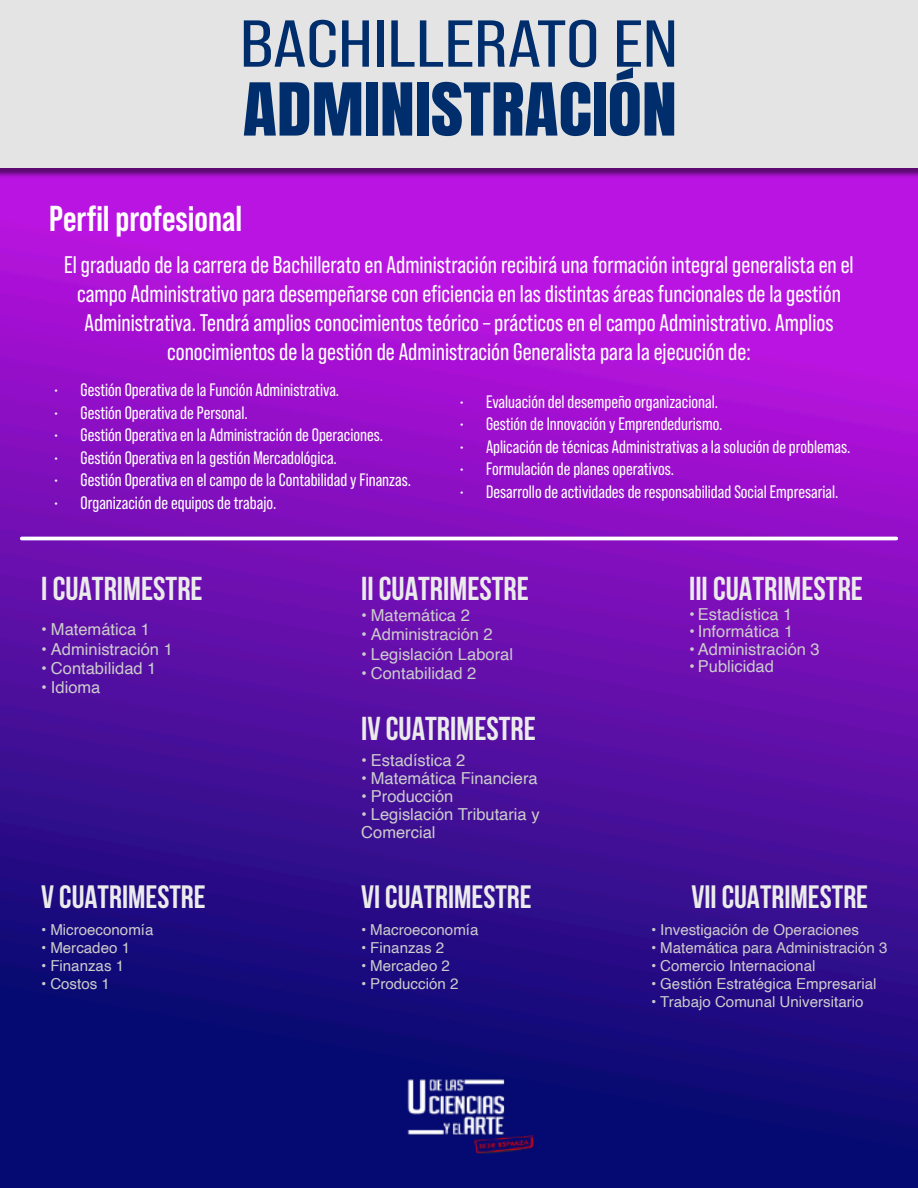
<style>
.page{position:relative;width:918px;height:1188px;background:#fff}
.page>*{position:absolute;margin:0;border:0;box-sizing:border-box;transform-origin:0 0}
.t1{font:66.15px "Bebas Neue Pro";color:#002e6c;scale:1.26 1}
.t2{font:61.95px "Anton";color:#002e6c;scale:1.13 1}
.t3{font:700 36px "Bebas Neue Pro";color:#fff}
.t4{font:700 33px "Bebas Neue";color:#ebebeb}
.t5{font:700 32.25px "Bebas Neue";color:#ebebeb}
.t6{font:24px/28.8px "Bebas Neue Pro";color:#fff;text-align:center}
.t7{font:18px "Bebas Neue Pro";color:#fff}
.t8{font:16.5px/18px "Helvetica";color:#ccc}
.t9{font:15.15px "Helvetica";color:#ccc}
</style>
<div class="page">
<img style="left:0;top:178px;width:918px;height:1010px">
<hr style="left:22px;top:537px;width:874px;height:3px;background:#fff">
<img style="left:0;top:168px;width:918px;height:10px">
<div style="left:0;top:0;width:918px;height:168px;background:#e4e4e4"></div>
<img style="left:406px;top:1074px;width:129px;height:86px">
<h1 class="t1" style="left:240px;top:13px;width:349px">BACHILLERATO EN</h1>
<h2 class="t2" style="left:243px;top:63px;width:386px">ADMINISTRACIÓN</h2>
<h3 class="t3" style="left:49px;top:202px;width:195px">Perfil profesional</h3>
<p class="t6" style="left:64px;top:251px;width:791px">El graduado de la carrera de Bachillerato en Administración recibirá una formación integral generalista en el campo Administrativo para desempeñarse con eficiencia en las distintas áreas funcionales de la gestión Administrativa. Tendrá amplios conocimientos teórico – prácticos en el campo Administrativo. Amplios conocimientos de la gestión de Administración Generalista para la ejecución de:</p>
<p class="t7" style="left:54px;top:382px;width:287px">• Gestión Operativa de la Función Administrativa.</p>
<p class="t7" style="left:54px;top:404px;width:196px">• Gestión Operativa de Personal.</p>
<p class="t7" style="left:54px;top:427px;width:331px">• Gestión Operativa en la Administración de Operaciones.</p>
<p class="t7" style="left:54px;top:449px;width:285px">• Gestión Operativa en la gestión Mercadológica.</p>
<p class="t7" style="left:54px;top:472px;width:359px">• Gestión Operativa en el campo de la Contabilidad y Finanzas.</p>
<p class="t7" style="left:54px;top:494px;width:224px">• Organización de equipos de trabajo.</p>
<p class="t7" style="left:459px;top:393px;width:261px">• Evaluación del desempeño organizacional.</p>
<p class="t7" style="left:459px;top:415px;width:265px">• Gestión de Innovación y Emprendedurismo.</p>
<p class="t7" style="left:459px;top:438px;width:393px">• Aplicación de técnicas Administrativas a la solución de problemas.</p>
<p class="t7" style="left:459px;top:460px;width:217px">• Formulación de planes operativos.</p>
<p class="t7" style="left:459px;top:483px;width:381px">• Desarrollo de actividades de responsabilidad Social Empresarial.</p>
<h3 class="t4" style="left:41px;top:575px;width:163px">I CUATRIMESTRE</h3>
<p class="t8" style="left:41px;top:621px;width:110px">• Matemática 1</p>
<p class="t8" style="left:41px;top:641px;width:133px">• Administración 1</p>
<p class="t8" style="left:41px;top:660px;width:117px">• Contabilidad 1</p>
<p class="t8" style="left:41px;top:679px;width:61px">• Idioma</p>
<h3 class="t4" style="left:361px;top:575px;width:169px">II CUATRIMESTRE</h3>
<p class="t8" style="left:361px;top:607px;width:110px">• Matemática 2</p>
<p class="t8" style="left:361px;top:627px;width:133px">• Administración 2</p>
<p class="t8" style="left:361px;top:646px;width:153px">• Legislación Laboral</p>
<p class="t8" style="left:361px;top:665px;width:117px">• Contabilidad 2</p>
<h3 class="t4" style="left:361px;top:715px;width:176px">IV CUATRIMESTRE</h3>
<p class="t8" style="left:361px;top:752px;width:106px">• Estadística 2</p>
<p class="t8" style="left:361px;top:770px;width:178px">• Matemática Financiera</p>
<p class="t8" style="left:361px;top:788px;width:94px">• Producción</p>
<p class="t8" style="left:361px;top:806px;width:180px">• Legislación Tributaria y<br>Comercial</p>
<h3 class="t4" style="left:689px;top:575px;width:176px">III CUATRIMESTRE</h3>
<p class="t8" style="left:689px;top:606px;width:105px">• Estadística 1</p>
<p class="t8" style="left:689px;top:623px;width:106px">• Informática 1</p>
<p class="t8" style="left:689px;top:641px;width:132px">• Administración 3</p>
<p class="t8" style="left:689px;top:658px;width:86px">• Publicidad</p>
<h3 class="t5" style="left:41px;top:884px;width:166px">V CUATRIMESTRE</h3>
<h3 class="t5" style="left:361px;top:884px;width:172px">VI CUATRIMESTRE</h3>
<h3 class="t5" style="left:692px;top:884px;width:178px">VII CUATRIMESTRE</h3>
<p class="t9" style="left:41px;top:924px;width:114px">• Microeconomía</p>
<p class="t9" style="left:41px;top:942px;width:90px">• Mercadeo 1</p>
<p class="t9" style="left:41px;top:960px;width:84px">• Finanzas 1</p>
<p class="t9" style="left:41px;top:978px;width:70px">• Costos 1</p>
<p class="t9" style="left:651px;top:924px;width:209px">• Investigación de Operaciones</p>
<p class="t9" style="left:651px;top:942px;width:238px">• Matemática para Administración 3</p>
<p class="t9" style="left:651px;top:960px;width:166px">• Comercio Internacional</p>
<p class="t9" style="left:651px;top:978px;width:227px">• Gestión Estratégica Empresarial</p>
<p class="t9" style="left:651px;top:996px;width:214px">• Trabajo Comunal Universitario</p>
<p class="t9" style="left:361px;top:924px;width:119px">• Macroeconomía</p>
<p class="t9" style="left:361px;top:942px;width:84px">• Finanzas 2</p>
<p class="t9" style="left:361px;top:960px;width:90px">• Mercadeo 2</p>
<p class="t9" style="left:361px;top:978px;width:99px">• Producción 2</p>
</div>
